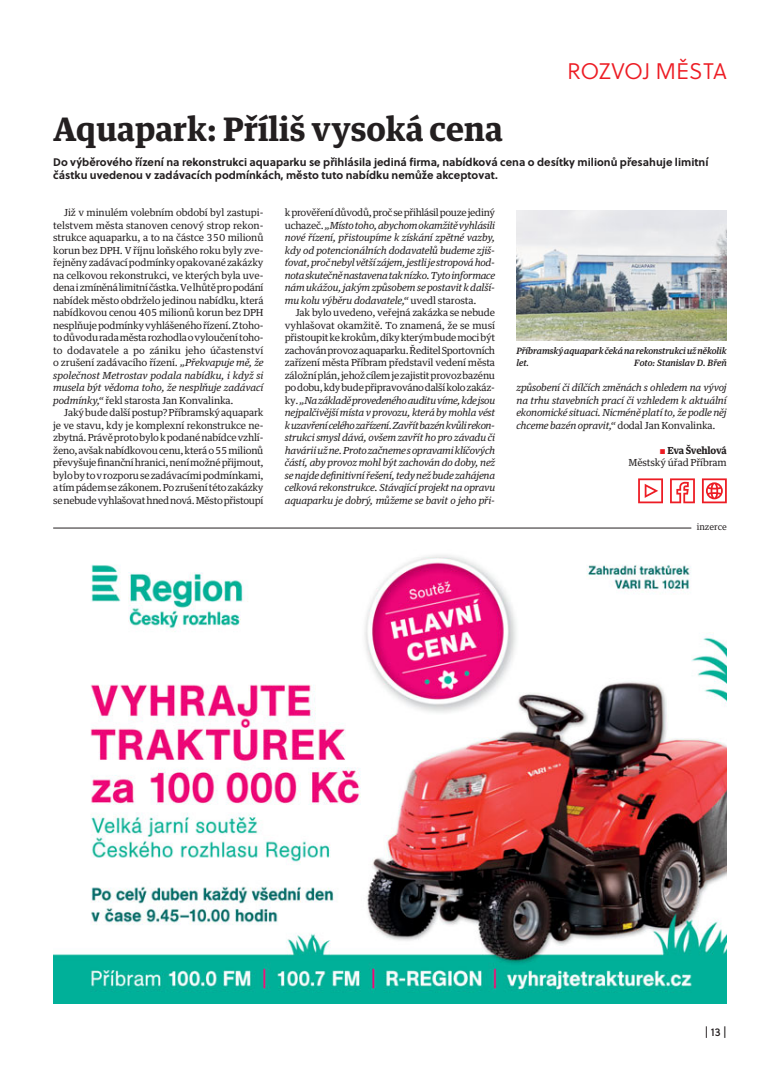
<style>
.page{position:relative;width:780px;height:1088px;background:#fff}
.page>*{position:absolute;margin:0;border:0;box-sizing:border-box;transform-origin:0 0}
.t1{font:700 32.5px "Guardian Text Egyp";color:#231f20}
.t2{font:22.5px "Soleil Lt";letter-spacing:-.015em;color:#ed1c24}
.t3{font:11.25px "Soleil Bk";color:#231f20}
.t4{font:700 11px/12.5px "Soleil";color:#231f20}
.t5{font:italic 9.75px/12.5px "Guardian Text Egyp";letter-spacing:-.02em;color:#231f20;text-align:justify}
.t6{font:9.75px/12.5px "Guardian Text Egyp";letter-spacing:-.015em;color:#231f20;text-align:justify}
.t7{font:italic 500 8.75px/12.5px "Guardian Text Egyp";letter-spacing:-.005em;color:#231f20}
.t8{font:8.75px "Guardian Text Egyp";color:#231f20}
.s1{font-style:italic}
.s2{font-style:normal}
.s3{font-family:"Soleil Bk";font-size:9.62px;color:#ed1c24}
.s4{font-weight:700}
</style>
<div class="page">
<img style="left:516px;top:210px;width:210px;height:131px">
<svg style="left:638px;top:478px;width:25px;height:25px"></svg>
<svg style="left:670px;top:478px;width:24px;height:25px"></svg>
<svg style="left:702px;top:478px;width:24px;height:25px"></svg>
<hr style="left:53px;top:528px;width:638px;height:1px;background:#231f20">
<img style="left:53px;top:555px;width:673px;height:448px">
<h2 class="t2" style="left:567px;top:58px;width:161px">ROZVOJ MĚSTA</h2>
<h1 class="t1" style="left:53px;top:115px;width:451px">Aquapark: Příliš vysoká cena</h1>
<p class="t4" style="left:53px;top:157px;width:656px">Do výběrového řízení na rekonstrukci aquaparku se přihlásila jediná firma, nabídková cena o desítky milionů přesahuje limitní částku uvedenou v zadávacích podmínkách, město tuto nabídku nemůže akceptovat.</p>
<p class="t6" style="left:53px;top:207px;width:212px;text-indent:11px">Již v minulém volebním období byl zastupi&shy;telstvem města stanoven cenový strop rekon&shy;strukce aquaparku, a to na částce 350 milionů korun bez DPH. V říjnu loňského roku byly zve&shy;řejněny zadávací podmínky opakované zakázky na celkovou rekonstrukci, ve kterých byla uve&shy;dena izmíněná limitní částka. Ve lhůtě pro podání nabídek město obdrželo jedinou nabídku, která nabídkovou cenou 405 milionů korun bez DPH nesplňuje podmínky vyhlášeného řízení. Ztoho&shy;to důvodu rada města rozhodla ovyloučení toho&shy;to dodavatele a po zániku jeho účastenství o zrušení zadávacího řízení. <span class="s1">„Překvapuje mě, že společnost Metrostav podala nabídku, i když si musela být vědoma toho, že nesplňuje zadávací podmínky,“</span> řekl starosta Jan Konvalinka.</p>
<p class="t6" style="left:53px;top:407px;width:212px;text-indent:11px">Jaký bude další postup? Příbramský aquapark je ve stavu, kdy je komplexní rekonstrukce ne - zbytná. Právě proto bylo kpodané nabídce vzhlí&shy;ženo, avšak nabídkovou cenu, která o55 milionů převyšuje finanční hranici, není možné přijmout, bylo by to vrozporu se zadávacími podmínkami, atím pádem se zákonem. Po zrušení této zakázky se nebude vyhlašovat hned nová. Město přistoupí</p>
<p class="t5" style="left:285px;top:207px;width:212px"><span class="s2">kprověření důvodů, proč se přihlásil pouze jediný uchazeč.</span> „Místo toho, abychom okamžitě vyhlásili nové řízení, přistoupíme k získání zpětné vazby, kdy od potencionálních dodavatelů budeme zjiš&shy;ťovat, proč nebyl větší zájem, jestli je stropová hod&shy;nota skutečně nastavena tak nízko. Tyto informace nám ukážou, jakým způsobem se postavit k další&shy;mu kolu výběru dodavatele,“ <span class="s2">uvedl starosta.</span></p>
<p class="t5" style="left:285px;top:307px;width:212px;text-indent:11px"><span class="s2">Jak bylo uvedeno, veřejná zakázka se nebude vyhlašovat okamžitě. To znamená, že se musí přistoupit ke krokům, díky kterým bude moci být zachován provoz aquaparku. Ředitel Sportovních zařízení města Příbram představil vedení města záložní plán, jehož cílem je zajistit provoz bazénu po dobu, kdy bude připravováno další kolo zakáz&shy;ky.</span> „Na základě provedeného auditu víme, kde jsou nejpalčivější místa v provozu, která by mohla vést kuzavření celého zařízení. Zavřít bazén kvůli rekon&shy;strukci smysl dává, ovšem zavřít ho pro závadu či havárii už ne. Proto začneme sopravami klíčových částí, aby provoz mohl být zachován do doby, než se najde definitivní řešení, tedy než bude zahájena celková rekonstrukce. Stávající projekt na opravu aquaparku je dobrý, můžeme se bavit o jeho při-</p>
<p class="t7" style="left:516px;top:345px;width:212px">Příbramský aquapark čeká na rekonstrukci už několik let.</p>
<p class="t7" style="left:634px;top:357px;width:94px">Foto: Stanislav D. Břeň</p>
<p class="t5" style="left:516px;top:382px;width:212px">způsobení či dílčích změnách s ohledem na vývoj na trhu stavebních prací či vzhledem k aktuální ekonomické situaci. Nicméně platí to, že podle něj chceme bazén opravit,“ <span class="s2">dodal Jan Konvalinka.</span></p>
<p class="t6" style="left:628px;top:445px;width:100px;text-align:right"><span class="s3">S</span> <span class="s4">Eva Švehlová<br></span>Městský úřad Příbram</p>
<p class="t8" style="left:696px;top:523px;width:32px">inzerce</p>
<p class="t3" style="left:704px;top:1026px;width:24px">| 13 |</p>
</div>
